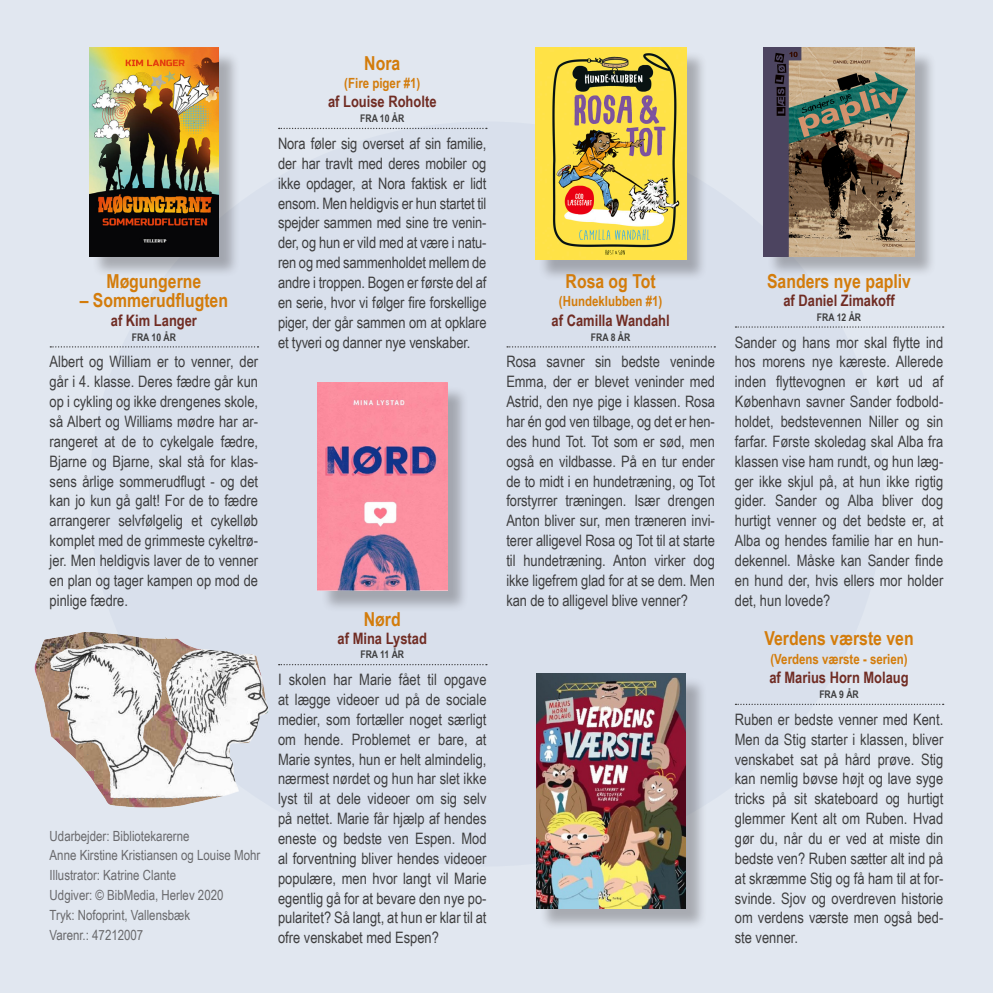
<style>
.page{position:relative;width:993px;height:993px;background:#fff}
.page>*{position:absolute;margin:0;border:0;box-sizing:border-box;transform-origin:0 0}
.titel{font:700 19.25px "Arial Narrow";color:#d37c0b}
.brød{font:15.75px/19.8px "Arial Narrow";color:#3e3e3f;text-align:justify}
.forfatter{font:700 15.75px "Arial Narrow";color:#702c23}
.brød-2{font:14px "Arial Narrow";color:#69696c}
.titel_kopi{font:700 14px "Arial Narrow";color:#d37c0b}
.forlag{font:700 10.5px "Arial Narrow";color:#3e3e3f}
</style>
<div class="page">
<div style="left:0;top:0;width:992px;height:992px;background:#e1e7f0"></div>
<div style="left:89px;top:121px;width:794px;height:745px;background:#d9e0ec;border-radius:50%"></div>
<svg style="left:50px;top:346px;width:208px;height:1px"></svg>
<div style="left:92px;top:50px;width:148px;height:228px;background:#231f20;opacity:.3"></div>
<img style="left:89px;top:48px;width:129px;height:208px">
<svg style="left:278px;top:128px;width:208px;height:1px"></svg>
<svg style="left:286px;top:664px;width:200px;height:1px"></svg>
<div style="left:320px;top:385px;width:149px;height:227px;background:#231f20;opacity:.3"></div>
<img style="left:317px;top:382px;width:130px;height:208px">
<svg style="left:507px;top:346px;width:208px;height:1px"></svg>
<div style="left:537px;top:50px;width:170px;height:231px;background:#231f20;opacity:.3"></div>
<img style="left:535px;top:48px;width:151px;height:211px">
<svg style="left:735px;top:326px;width:208px;height:1px"></svg>
<svg style="left:735px;top:703px;width:208px;height:1px"></svg>
<div style="left:765px;top:50px;width:171px;height:228px;background:#231f20;opacity:.3"></div>
<img style="left:763px;top:48px;width:151px;height:208px">
<img style="left:34px;top:632px;width:251px;height:176px">
<div style="left:538px;top:676px;width:168px;height:254px;background:#231f20;opacity:.3"></div>
<img style="left:536px;top:673px;width:149px;height:235px">
<h2 class="titel" style="left:106px;top:266px;width:96px">Møgungerne</h2>
<h2 class="titel" style="left:80px;top:286px;width:150px">– Sommerudflugten</h2>
<h2 class="forfatter" style="left:111px;top:308px;width:88px">af Kim Langer</h2>
<p class="forlag" style="left:132px;top:329px;width:46px">FRA 10 ÅR</p>
<p class="brød" style="left:50px;top:351px;width:210px">Albert og William er to venner, der går i 4. klasse. Deres fædre går kun op i cykling og ikke drengenes skole, så Albert og Williams mødre har ar&shy;rangeret at de to cykelgale fædre, Bjarne og Bjarne, skal stå for klas&shy;sens årlige sommerudflugt - og det kan jo kun gå galt! For de to fædre arrangerer selvfølgelig et cykelløb komplet med de grimmeste cykeltrø&shy;jer. Men heldigvis laver de to venner en plan og tager kampen op mod de pinlige fædre.</p>
<p class="brød-2" style="left:50px;top:825px;width:141px">Udarbejder: Bibliotekarerne</p>
<p class="brød-2" style="left:50px;top:844px;width:212px">Anne Kirstine Kristiansen og Louise Mohr</p>
<p class="brød-2" style="left:50px;top:864px;width:128px">Illustrator: Katrine Clante</p>
<p class="brød-2" style="left:50px;top:884px;width:175px">Udgiver: © BibMedia, Herlev 2020</p>
<p class="brød-2" style="left:50px;top:904px;width:142px">Tryk: Nofoprint, Vallensbæk</p>
<p class="brød-2" style="left:50px;top:924px;width:95px">Varenr.: 47212007</p>
<h2 class="titel" style="left:364px;top:48px;width:37px">Nora</h2>
<h2 class="titel_kopi" style="left:344px;top:72px;width:77px">(Fire piger #1)</h2>
<h2 class="forfatter" style="left:328px;top:90px;width:110px">af Louise Roholte</h2>
<p class="forlag" style="left:360px;top:110px;width:46px">FRA 10 ÅR</p>
<p class="brød" style="left:278px;top:133px;width:210px">Nora føler sig overset af sin familie, der har travlt med deres mobiler og ikke opdager, at Nora faktisk er lidt ensom. Men heldigvis er hun startet til spejder sammen med sine tre venin&shy;der, og hun er vild med at være i natu&shy;ren og med sammenholdet mellem de andre i troppen. Bogen er første del af en serie, hvor vi følger fire forskellige piger, der går sammen om at opklare et tyveri og danner nye venskaber.</p>
<h2 class="titel" style="left:364px;top:604px;width:38px">Nørd</h2>
<h2 class="forfatter" style="left:337px;top:626px;width:91px">af Mina Lystad</h2>
<p class="forlag" style="left:360px;top:646px;width:45px">FRA 11 ÅR</p>
<p class="brød" style="left:278px;top:669px;width:210px">I skolen har Marie fået til opgave at lægge videoer ud på de sociale medier, som fortæller noget særligt om hende. Problemet er bare, at Marie syntes, hun er helt almindelig, nærmest nørdet og hun har slet ikke lyst til at dele videoer om sig selv på nettet. Marie får hjælp af hendes eneste og bedste ven Espen. Mod al forventning bliver hendes videoer populære, men hvor langt vil Marie egentlig gå for at bevare den nye po&shy;pularitet? Så langt, at hun er klar til at ofre venskabet med Espen?</p>
<h2 class="titel" style="left:565px;top:266px;width:92px">Rosa og Tot</h2>
<h2 class="titel_kopi" style="left:558px;top:290px;width:105px">(Hundeklubben #1)</h2>
<h2 class="forfatter" style="left:551px;top:308px;width:119px">af Camilla Wandahl</h2>
<p class="forlag" style="left:590px;top:329px;width:41px">FRA 8 ÅR</p>
<p class="brød" style="left:506px;top:351px;width:210px">Rosa savner sin bedste veninde Emma, der er blevet veninder med Astrid, den nye pige i klassen. Rosa har én god ven tilbage, og det er hen&shy;des hund Tot. Tot som er sød, men også en vildbasse. På en tur ender de to midt i en hundetræning, og Tot forstyrrer træningen. Især drengen Anton bliver sur, men træneren invi&shy;terer alligevel Rosa og Tot til at starte til hundetræning. Anton virker dog ikke ligefrem glad for at se dem. Men kan de to alligevel blive venner?</p>
<h2 class="titel" style="left:766px;top:266px;width:145px">Sanders nye papliv</h2>
<h2 class="forfatter" style="left:783px;top:288px;width:113px">af Daniel Zimakoff</h2>
<p class="forlag" style="left:816px;top:309px;width:46px">FRA 12 ÅR</p>
<p class="brød" style="left:734px;top:331px;width:210px">Sander og hans mor skal flytte ind hos morens nye kæreste. Allerede inden flyttevognen er kørt ud af København savner Sander fodbold&shy;holdet, bedstevennen Niller og sin farfar. Første skoledag skal Alba fra klassen vise ham rundt, og hun læg&shy;ger ikke skjul på, at hun ikke rigtig gider. Sander og Alba bliver dog hurtigt venner og det bedste er, at Alba og hendes familie har en hun&shy;dekennel. Måske kan Sander finde en hund der, hvis ellers mor holder det, hun lovede?</p>
<h2 class="titel" style="left:764px;top:624px;width:151px">Verdens værste ven</h2>
<h2 class="titel_kopi" style="left:770px;top:647px;width:139px">(Verdens værste - serien)</h2>
<h2 class="forfatter" style="left:769px;top:665px;width:141px">af Marius Horn Molaug</h2>
<p class="forlag" style="left:819px;top:686px;width:41px">FRA 9 ÅR</p>
<p class="brød" style="left:734px;top:708px;width:210px">Ruben er bedste venner med Kent.<br>Men da Stig starter i klassen, bliver venskabet sat på hård prøve. Stig kan nemlig bøvse højt og lave syge tricks på sit skateboard og hurtigt glemmer Kent alt om Ruben. Hvad gør du, når du er ved at miste din bedste ven? Ruben sætter alt ind på at skræmme Stig og få ham til at for&shy;svinde. Sjov og overdreven historie om verdens værste men også bed&shy;ste venner.</p>
</div>
